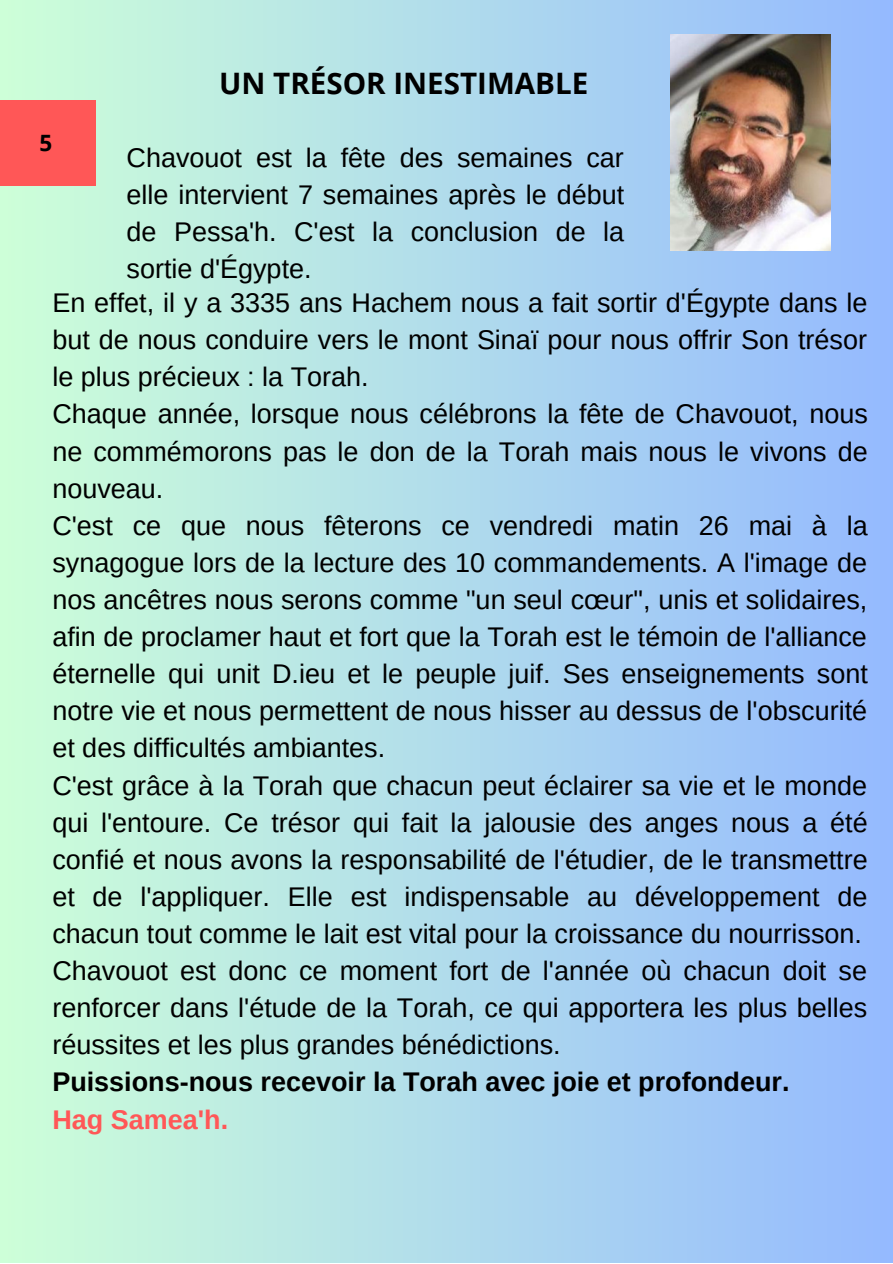
<style>
.page{position:relative;width:893px;height:1264px;background:#fff}
.page>*{position:absolute;margin:0;border:0;box-sizing:border-box;transform-origin:0 0}
.t1{font:700 29.55px "Open Sans";color:#000}
.t2{font:27px/37px "Arimo";color:#000;text-align:justify}
.t3{font:700 27px "Arimo";color:#000}
.t4{font:700 27px "Arimo";color:#ff5757}
.t5{font:700 22.5px "Open Sans";color:#000}
</style>
<div class="page">
<div style="left:0;top:0;width:892px;height:1262px;background:linear-gradient(to right,#cdffd8,#94b9fe)"></div>
<div style="left:0;top:100px;width:95px;height:86px;background:#ff5757"></div>
<img style="left:671px;top:35px;width:159px;height:216px">
<p class="t5" style="left:39px;top:127px;width:14px">5</p>
<p class="t1" style="left:219px;top:62px;width:370px">UN TRÉSOR INESTIMABLE</p>
<p class="t2" style="left:127px;top:139px;width:499px">Chavouot est la fête des semaines car elle intervient 7 semaines après le début de Pessa'h. C'est la conclusion de la sortie d'Égypte.</p>
<p class="t2" style="left:52px;top:284px;width:816px">En effet, il y a 3335 ans Hachem nous a fait sortir d'Égypte dans le but de nous conduire vers le mont Sinaï pour nous offrir Son trésor le plus précieux : la Torah.</p>
<p class="t2" style="left:52px;top:395px;width:817px">Chaque année, lorsque nous célébrons la fête de Chavouot, nous ne commémorons pas le don de la Torah mais nous le vivons de nouveau.</p>
<p class="t2" style="left:52px;top:507px;width:817px">C'est ce que nous fêterons ce vendredi matin 26 mai à la synagogue lors de la lecture des 10 commandements. A l'image de nos ancêtres nous serons comme "un seul cœur", unis et solidaires, afin de proclamer haut et fort que la Torah est le témoin de l'alliance éternelle qui unit D.ieu et le peuple juif. Ses enseignements sont notre vie et nous permettent de nous hisser au dessus de l'obscurité et des difficultés ambiantes.</p>
<p class="t2" style="left:52px;top:766px;width:816px">C'est grâce à la Torah que chacun peut éclairer sa vie et le monde qui l'entoure. Ce trésor qui fait la jalousie des anges nous a été confié et nous avons la responsabilité de l'étudier, de le transmettre et de l'appliquer. Elle est indispensable au développement de chacun tout comme le lait est vital pour la croissance du nourrisson.</p>
<p class="t2" style="left:52px;top:952px;width:816px">Chavouot est donc ce moment fort de l'année où chacun doit se renforcer dans l'étude de la Torah, ce qui apportera les plus belles réussites et les plus grandes bénédictions.</p>
<p class="t3" style="left:52px;top:1067px;width:738px">Puissions-nous recevoir la Torah avec joie et profondeur.</p>
<p class="t4" style="left:52px;top:1104px;width:177px">Hag Samea'h.</p>
</div>
